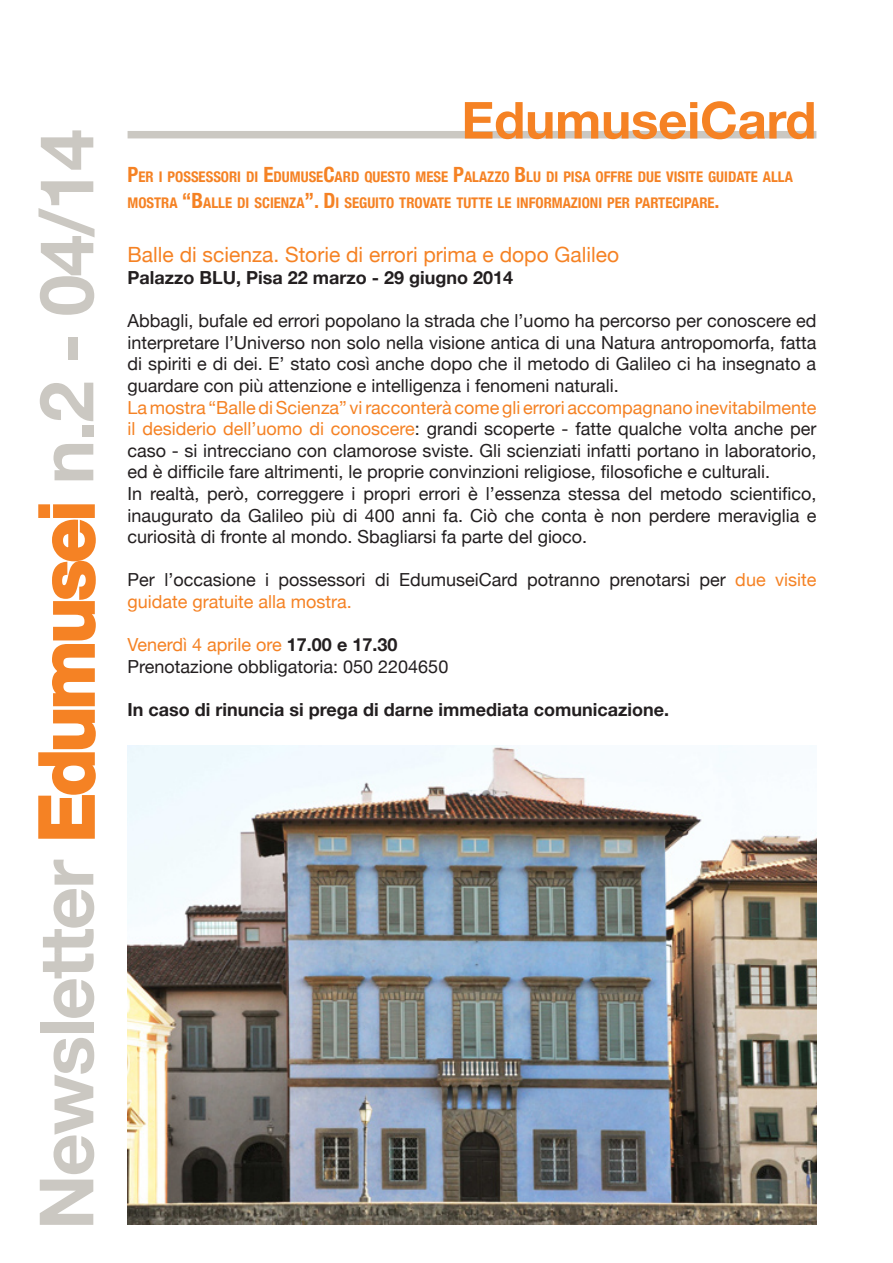
<style>
.page{position:relative;width:893px;height:1263px;background:#fff}
.page>*{position:absolute;margin:0;border:0;box-sizing:border-box;transform-origin:0 0}
.t1{font:700 75px "Helvetica Neue";letter-spacing:-.025em;color:#cbc8c2}
.titolo{font:700 51px "Helvetica Neue";letter-spacing:-.005em;color:#f58224}
.testo{font:21px "Helvetica Neue";color:#f58224}
.testo-2{font:18px/21.6px "Helvetica Neue";color:#231f20;text-align:justify}
.testo-3{font:700 18px "Helvetica Neue";color:#231f20}
.testo-4{font:18px "Helvetica Neue";color:#f58224}
.titoletto_spiega{font:700 condensed 14.7px/25.2px "Helvetica Neue";color:#f58224}
.s1{color:#f58224}
.s2{font-size:21px}
.s3{font-weight:700;color:#231f20}
</style>
<div class="page">
<svg style="left:38px;top:504px;width:58px;height:335px"></svg>
<div style="left:128px;top:131px;width:688px;height:7px;background:#cbc8c2"></div>
<img style="left:128px;top:745px;width:688px;height:480px">
<h1 class="t1" style="left:20px;top:1230px;width:1102px;rotate:-90deg">Newsletter <span class="s1">Edumusei</span> n.2 - 04/14</h1>
<p class="titolo" style="left:461px;top:89px;width:357px">EdumuseiCard</p>
<p class="titoletto_spiega" style="left:128px;top:164px;width:667px"><span class="s2">P</span>ER I POSSESSORI DI <span class="s2">E</span>DUMUSE<span class="s2">C</span>ARD QUESTO MESE <span class="s2">P</span>ALAZZO <span class="s2">B</span>LU DI PISA OFFRE DUE VISITE GUIDATE ALLA<br>MOSTRA <span class="s2">“B</span>ALLE DI SCIENZA<span class="s2">”. D</span>I SEGUITO TROVATE TUTTE LE INFORMAZIONI PER PARTECIPARE<span class="s2">.</span></p>
<p class="testo" style="left:128px;top:242px;width:493px">Balle di scienza. Storie di errori prima e dopo Galileo</p>
<p class="testo-3" style="left:128px;top:266px;width:387px">Palazzo BLU, Pisa 22 marzo - 29 giugno 2014</p>
<p class="testo-2" style="left:128px;top:310px;width:690px">Abbagli, bufale ed errori popolano la strada che l’uomo ha percorso per conoscere ed interpretare l’Universo non solo nella visione antica di una Natura antropomorfa, fatta di spiriti e di dei. E’ stato così anche dopo che il metodo di Galileo ci ha insegnato a guardare con più attenzione e intelligenza i fenomeni naturali.</p>
<p class="testo-2" style="left:128px;top:396px;width:690px"><span class="s1">La mostra “Balle di Scienza” vi racconterà come gli errori accompagnano inevitabilmente il desiderio dell’uomo di conoscere</span>: grandi scoperte - fatte qualche volta anche per caso - si intrecciano con clamorose sviste. Gli scienziati infatti portano in laboratorio, ed è difficile fare altrimenti, le proprie convinzioni religiose, filosofiche e culturali.</p>
<p class="testo-2" style="left:128px;top:482px;width:690px">In realtà, però, correggere i propri errori è l’essenza stessa del metodo scientifico, inaugurato da Galileo più di 400 anni fa. Ciò che conta è non perdere meraviglia e curiosità di fronte al mondo. Sbagliarsi fa parte del gioco.</p>
<p class="testo-2" style="left:128px;top:569px;width:690px">Per l’occasione i possessori di EdumuseiCard potranno prenotarsi per <span class="s1">due visite guidate gratuite alla mostra.</span></p>
<p class="testo-4" style="left:128px;top:634px;width:271px">Venerdì 4 aprile ore <span class="s3">17.00 e 17.30</span></p>
<p class="testo-2" style="left:128px;top:655px;width:322px">Prenotazione obbligatoria: 050 2204650</p>
<p class="testo-3" style="left:128px;top:698px;width:543px">In caso di rinuncia si prega di darne immediata comunicazione.</p>
</div>
